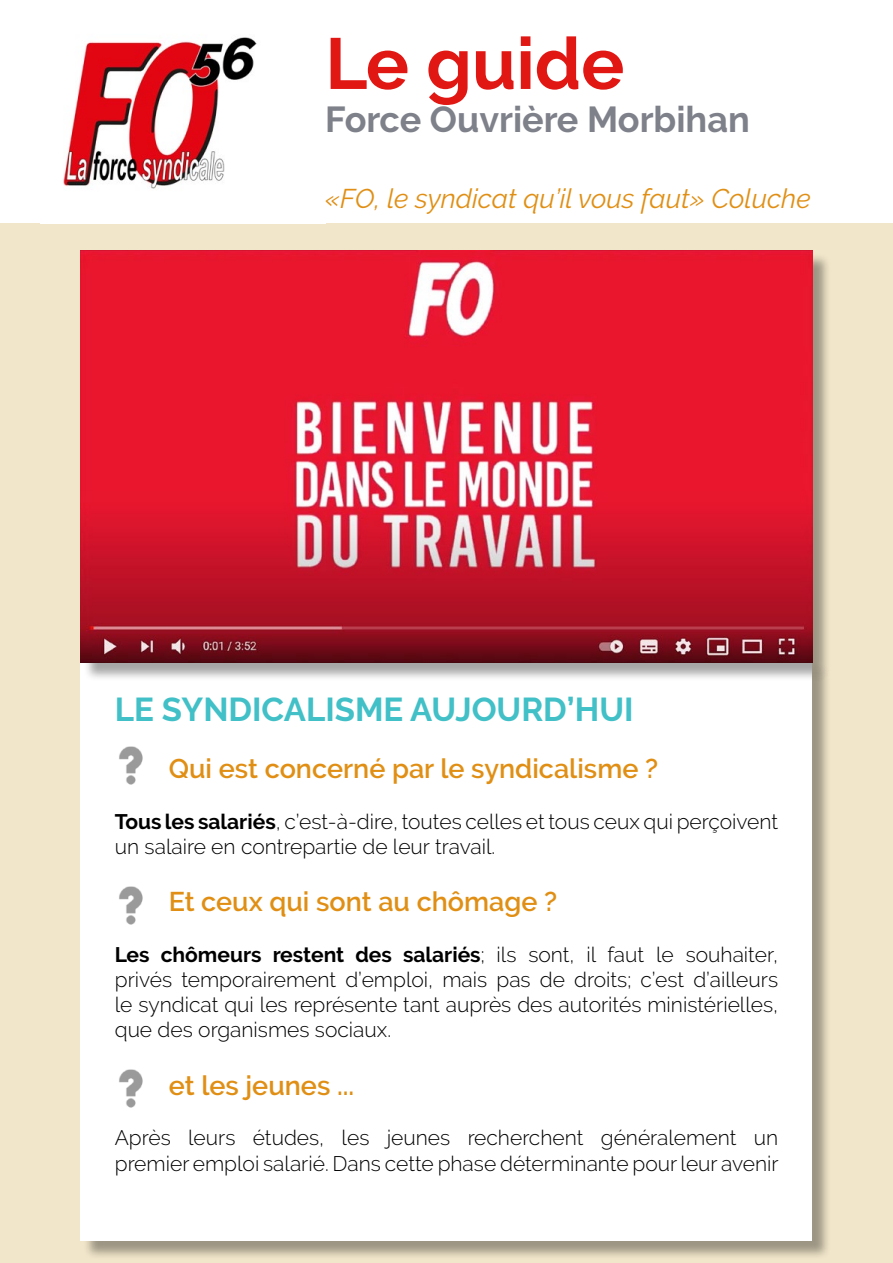
<style>
.page{position:relative;width:893px;height:1263px;background:#fff}
.page>*{position:absolute;margin:0;border:0;box-sizing:border-box;transform-origin:0 0}
.t1{font:700 72px "Raleway";color:#e11714}
.t2{font:700 36px "Raleway";color:#7e808a}
.t3{font:700 33px "Raleway";color:#41c0c7}
.t4{font:600 27px "Raleway";color:#e08f14}
.t5{font:italic 27px "Raleway";color:#e08f14}
.t6{font:300 21px/25.2px "Raleway";color:#000}
.s1{font-weight:700}
</style>
<div class="page">
<div style="left:0;top:223px;width:893px;height:1040px;background:#f1e6ca"></div>
<div style="left:83px;top:664px;width:748px;height:596px;background:#000;opacity:.35"></div>
<div style="left:81px;top:662px;width:731px;height:579px;background:#fff"></div>
<img style="left:63px;top:37px;width:194px;height:152px">
<div style="left:83px;top:252px;width:748px;height:429px;background:#000;opacity:.35"></div>
<img style="left:81px;top:250px;width:731px;height:412px">
<img style="left:119px;top:746px;width:24px;height:39px">
<img style="left:119px;top:886px;width:24px;height:39px">
<img style="left:119px;top:1069px;width:24px;height:39px">
<h1 class="t1" style="left:325px;top:22px;width:301px">Le guide</h1>
<h2 class="t2" style="left:325px;top:99px;width:426px">Force Ouvrière Morbihan</h2>
<p class="t5" style="left:325px;top:183px;width:487px">«FO, le syndicat qu’il vous faut» Coluche</p>
<h3 class="t3" style="left:115px;top:690px;width:520px">LE SYNDICALISME AUJOURD’HUI</h3>
<p class="t4" style="left:169px;top:753px;width:491px">Qui est concerné par le syndicalisme ?</p>
<p class="t6" style="left:115px;top:808px;width:665px"><span class="s1">Tous les salariés</span>, c’est-à-dire, toutes celles et tous ceux qui perçoivent un salaire en contrepartie de leur travail.</p>
<p class="t4" style="left:169px;top:886px;width:390px">Et ceux qui sont au chômage ?</p>
<p class="t6" style="left:115px;top:942px;width:665px;text-align:justify"><span class="s1">Les chômeurs restent des salariés</span>; ils sont, il faut le souhaiter, privés temporairement d’emploi, mais pas de droits; c’est d’ailleurs le syndicat qui les représente tant auprès des autorités ministérielles, que des organismes sociaux.</p>
<p class="t4" style="left:169px;top:1070px;width:187px">et les jeunes ...</p>
<p class="t6" style="left:115px;top:1125px;width:665px">Après leurs études, les jeunes recherchent généralement un premier emploi salarié. Dans cette phase déterminante pour leur avenir</p>
</div>
